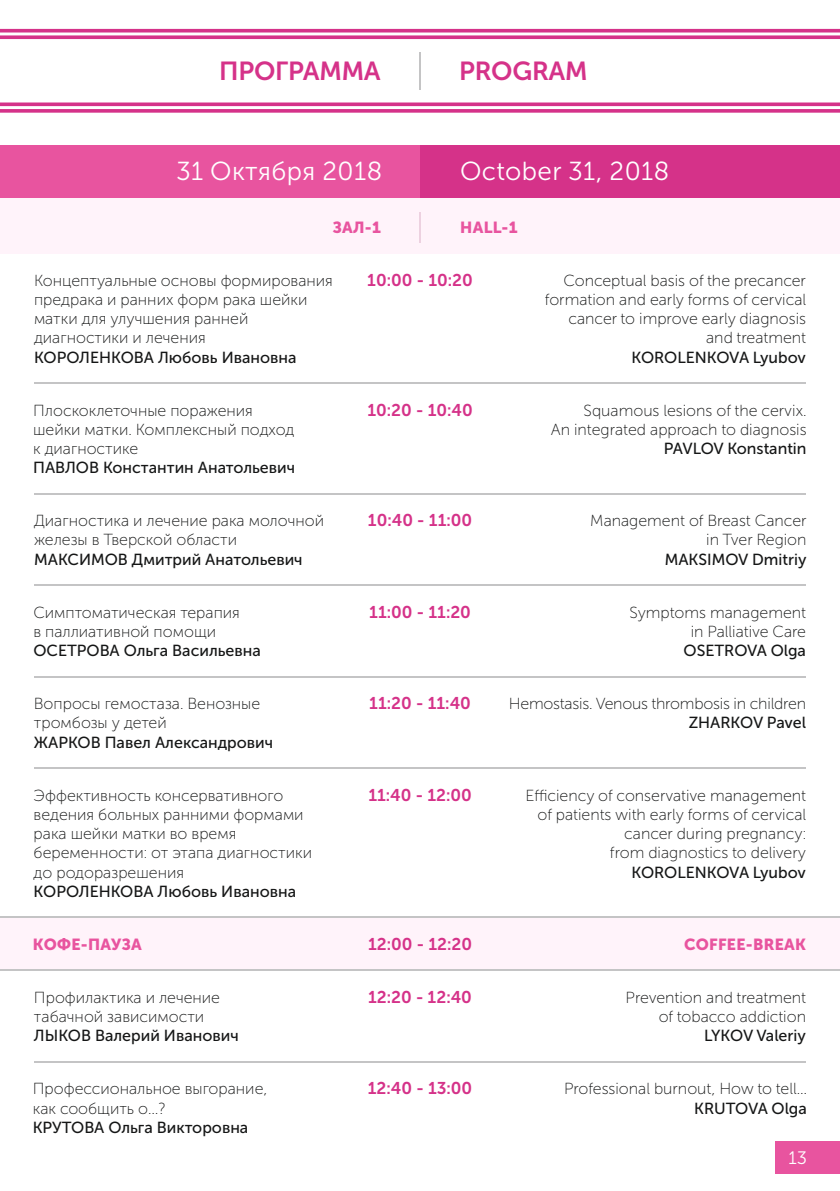
<style>
.page{position:relative;width:840px;height:1191px;background:#fff}
.page>*{position:absolute;margin:0;border:0;box-sizing:border-box;transform-origin:0 0}
.t1{font:26px "Museo Sans Cyrl 300";letter-spacing:.015em;color:#fff}
.t2{font:26px "Museo Sans Cyrl 700";letter-spacing:-.01em;color:#d53289}
.t3{font:18px "Museo Sans Cyrl 300";color:#fff}
.t4{font:17px "Museo Sans Cyrl 700";color:#d53289}
.t5{font:16px/19.2px "Museo Sans Cyrl 100";color:#151616}
.t6{font:16px "Museo Sans Cyrl 500";color:#151616}
.t7{font:16px "Museo Sans Cyrl 900,Bold";letter-spacing:.02em;color:#e8549f}
</style>
<div class="page">
<svg style="left:0;top:29px;width:839px;height:4px;fill:#d53289"></svg>
<svg style="left:0;top:35px;width:839px;height:4px;fill:#d53289"></svg>
<hr style="left:419px;top:52px;width:1px;height:38px;background:#c4c4c5">
<svg style="left:0;top:102px;width:839px;height:4px;fill:#d53289"></svg>
<svg style="left:0;top:109px;width:839px;height:4px;fill:#d6378c"></svg>
<div style="left:0;top:146px;width:839px;height:52px;background:#e8549f"></div>
<div style="left:420px;top:146px;width:419px;height:52px;background:#d53289"></div>
<div style="left:0;top:198px;width:839px;height:56px;background:#fff3fa"></div>
<hr style="left:419px;top:212px;width:1px;height:30px;background:#edd1e0">
<hr style="left:34px;top:382px;width:771px;height:2px;background:#c4c4c5">
<hr style="left:34px;top:493px;width:771px;height:1px;background:#c4c4c5">
<hr style="left:34px;top:585px;width:771px;height:1px;background:#c4c4c5">
<hr style="left:34px;top:676px;width:771px;height:1px;background:#c4c4c5">
<div style="left:775px;top:1142px;width:64px;height:32px;background:#e8549f"></div>
<hr style="left:34px;top:767px;width:771px;height:2px;background:#c4c4c5">
<div style="left:0;top:917px;width:839px;height:54px;background:#fff3fa"></div>
<hr style="left:0;top:917px;width:839px;height:1px;background:#c4c4c5">
<hr style="left:0;top:970px;width:839px;height:1px;background:#c4c4c5">
<hr style="left:34px;top:1061px;width:771px;height:1px;background:#c4c4c5">
<h1 class="t2" style="left:219px;top:61px;width:163px">ПРОГРАММА</h1>
<h1 class="t2" style="left:459px;top:61px;width:130px">PROGRAM</h1>
<h1 class="t1" style="left:176px;top:160px;width:208px">31 Октября 2018</h1>
<h1 class="t1" style="left:460px;top:160px;width:211px">October 31, 2018</h1>
<p class="t7" style="left:333px;top:221px;width:50px">ЗАЛ-1</p>
<p class="t7" style="left:460px;top:221px;width:59px">HALL-1</p>
<p class="t4" style="left:367px;top:273px;width:107px">10:00 - 10:20</p>
<p class="t5" style="left:544px;top:272px;width:263px;text-align:right">Conceptual basis of the precancer formation and early forms of cervical cancer to improve early diagnosis and treatment</p>
<p class="t6" style="left:631px;top:350px;width:176px">KOROLENKOVA Lyubov</p>
<p class="t5" style="left:34px;top:272px;width:300px">Концептуальные основы формирования предрака и ранних форм рака шейки матки для улучшения ранней диагностики и лечения</p>
<p class="t6" style="left:34px;top:350px;width:264px">КОРОЛЕНКОВА Любовь Ивановна</p>
<p class="t5" style="left:33px;top:402px;width:262px">Плоскоклеточные поражения шейки матки. Комплексный подход к диагностике</p>
<p class="t6" style="left:33px;top:461px;width:263px">ПАВЛОВ Константин Анатольевич</p>
<p class="t5" style="left:34px;top:513px;width:291px">Диагностика и лечение рака молочной железы в Тверской области</p>
<p class="t6" style="left:34px;top:553px;width:270px">МАКСИМОВ Дмитрий Анатольевич</p>
<p class="t5" style="left:33px;top:604px;width:208px">Симптоматическая терапия в паллиативной помощи</p>
<p class="t6" style="left:33px;top:644px;width:229px">ОСЕТРОВА Ольга Васильевна</p>
<p class="t5" style="left:34px;top:696px;width:228px">Вопросы гемостаза. Венозные тромбозы у детей</p>
<p class="t6" style="left:34px;top:736px;width:241px">ЖАРКОВ Павел Александрович</p>
<p class="t4" style="left:367px;top:403px;width:107px">10:20 - 10:40</p>
<p class="t5" style="left:550px;top:402px;width:257px;text-align:right">Squamous lesions of the cervix.<br>An integrated approach to diagnosis</p>
<p class="t6" style="left:663px;top:442px;width:144px">PAVLOV Konstantin</p>
<p class="t4" style="left:368px;top:513px;width:106px">10:40 - 11:00</p>
<p class="t5" style="left:590px;top:513px;width:218px;text-align:right">Management of Breast Cancer in Tver Region</p>
<p class="t6" style="left:664px;top:553px;width:143px">MAKSIMOV Dmitriy</p>
<p class="t4" style="left:369px;top:605px;width:103px">11:00 - 11:20</p>
<p class="t5" style="left:629px;top:604px;width:178px;text-align:right">Symptoms management in Palliative Care</p>
<p class="t6" style="left:683px;top:644px;width:124px">OSETROVA Olga</p>
<p class="t4" style="left:369px;top:696px;width:103px">11:20 - 11:40</p>
<p class="t5" style="left:508px;top:696px;width:298px">Hemostasis. Venous thrombosis in children</p>
<p class="t6" style="left:688px;top:716px;width:119px">ZHARKOV Pavel</p>
<p class="t5" style="left:34px;top:787px;width:251px">Эффективность консервативного</p>
<p class="t4" style="left:368px;top:788px;width:105px">11:40 - 12:00</p>
<p class="t5" style="left:34px;top:806px;width:280px">ведения больных ранними формами рака шейки матки во время беременности: от этапа диагностики до родоразрешения</p>
<p class="t6" style="left:34px;top:885px;width:264px">КОРОЛЕНКОВА Любовь Ивановна</p>
<p class="t5" style="left:525px;top:787px;width:282px;text-align:right">Efficiency of conservative management of patients with early forms of cervical cancer during pregnancy:<br>from diagnostics to delivery</p>
<p class="t6" style="left:631px;top:865px;width:176px">KOROLENKOVA Lyubov</p>
<p class="t7" style="left:33px;top:938px;width:110px">КОФЕ-ПАУЗА</p>
<p class="t4" style="left:368px;top:937px;width:105px">12:00 - 12:20</p>
<p class="t7" style="left:684px;top:938px;width:123px">COFFEE-BREAK</p>
<p class="t5" style="left:34px;top:989px;width:187px">Профилактика и лечение</p>
<p class="t4" style="left:368px;top:990px;width:105px">12:20 - 12:40</p>
<p class="t5" style="left:34px;top:1008px;width:172px">табачной зависимости</p>
<p class="t6" style="left:34px;top:1029px;width:206px">ЛЫКОВ Валерий Иванович</p>
<p class="t5" style="left:625px;top:989px;width:182px;text-align:right">Prevention and treatment of tobacco addiction</p>
<p class="t6" style="left:704px;top:1029px;width:103px">LYKOV Valeriy</p>
<p class="t5" style="left:33px;top:1081px;width:236px">Профессиональное выгорание, как сообщить о…?</p>
<p class="t6" style="left:33px;top:1121px;width:217px">КРУТОВА Ольга Викторовна</p>
<p class="t4" style="left:368px;top:1081px;width:106px">12:40 - 13:00</p>
<p class="t5" style="left:564px;top:1081px;width:244px">Professional burnout, How to tell…</p>
<p class="t6" style="left:694px;top:1101px;width:114px">KRUTOVA Olga</p>
<p class="t3" style="left:788px;top:1151px;width:20px">13</p>
</div>
